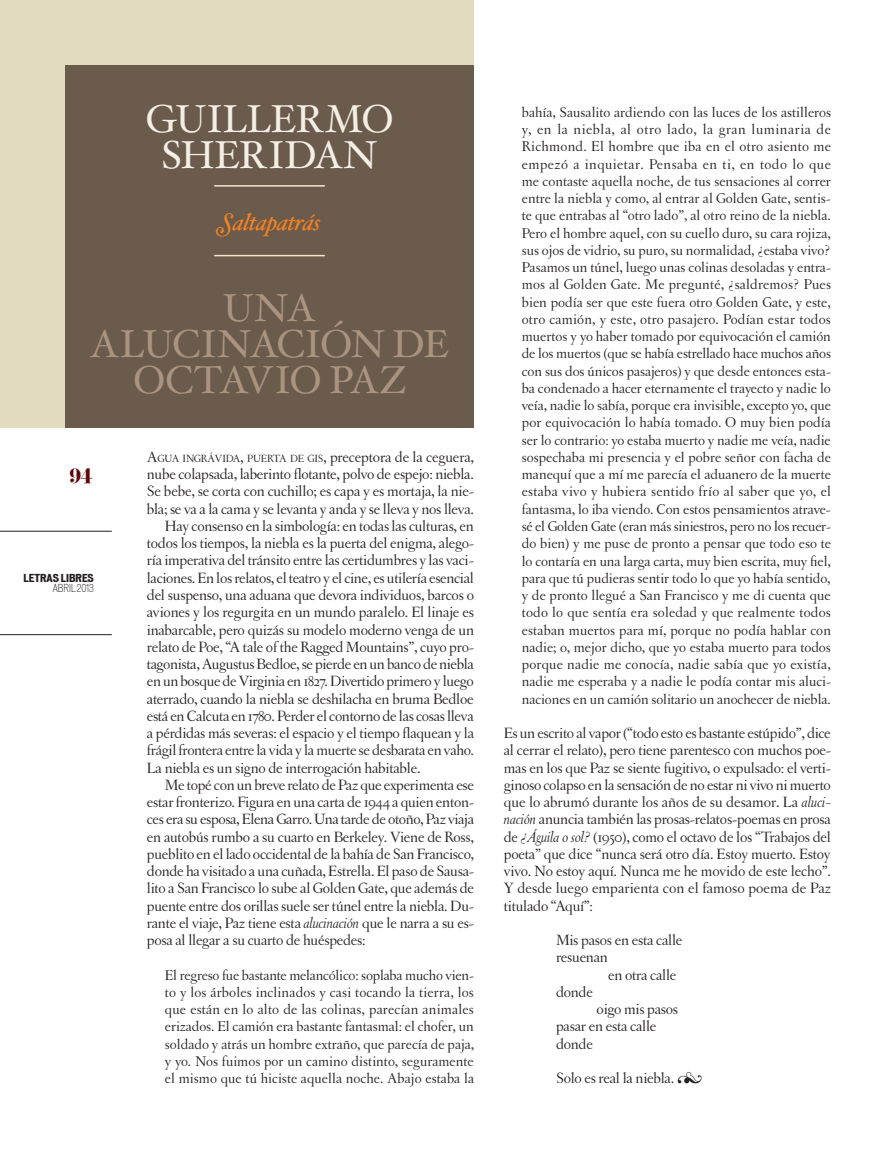
<style>
.page{position:relative;width:896px;height:1151px;background:#fff}
.page>*{position:absolute;margin:0;border:0;box-sizing:border-box;transform-origin:0 0}
.t1{font:39px/36px "Hoefler Txt";letter-spacing:-.025em;color:#a9947f;text-align:center}
.t2{font:39px/36px "Hoefler Txt";letter-spacing:-.015em;color:#f3efe4;text-align:center}
.t3{font:italic 24px "Hoefler Txt Swash";letter-spacing:-.025em;color:#f58220}
.t4{font:18px "Eloquent JF";color:#5f0607}
.t5{font:15.75px/17.2px "Letras Oldstyle";letter-spacing:-.015em;color:#231f20}
.t6{font:15px/17.2px "Letras Oldstyle";color:#231f20;text-align:justify}
.t7{font:10.95px "Letras Oldstyle";letter-spacing:-.015em;color:#231f20}
.t8{font:700 expanded 10.5px "Vonnes";color:#231f20}
.t9{font:300 condensed 10.5px "Vonnes";color:#231f20}
.s1{font-size:15.75px}
.s2{font-style:italic}
.s3{font-family:"Hoefler Txt Fleurons"}
</style>
<div class="page">
<hr style="left:0;top:634px;width:112px;height:1px;background:#231f20">
<hr style="left:0;top:531px;width:112px;height:1px;background:#231f20">
<div style="left:0;top:0;width:474px;height:427px;background:#e2dbc0"></div>
<div style="left:65px;top:65px;width:409px;height:362px;background:#6b5b4d"></div>
<hr style="left:214px;top:255px;width:111px;height:1px;background:#f3e9c9">
<hr style="left:214px;top:185px;width:111px;height:2px;background:#f3e9c9">
<h1 class="t2" style="left:145px;top:99px;width:250px">GUILLERMO<br>SHERIDAN</h1>
<h2 class="t3" style="left:218px;top:207px;width:104px">Saltapatrás</h2>
<h1 class="t1" style="left:90px;top:288px;width:360px">UNA<br>ALUCINACIÓN DE<br>OCTAVIO PAZ</h1>
<p class="t4" style="left:69px;top:464px;width:25px">94</p>
<p class="t8" style="left:23px;top:571px;width:72px">LETRAS LIBRES</p>
<p class="t9" style="left:53px;top:582px;width:43px">ABRIL 2013</p>
<p class="t7" style="left:147px;top:452px;width:328px"><span class="s1">A</span>GUA INGRÁVIDA<span class="s1">,</span> PUERTA DE GIS<span class="s1">, preceptora de la ceguera,</span></p>
<p class="t5" style="left:147px;top:465px;width:328px">nube colapsada, laberinto flotante, polvo de espejo: niebla.</p>
<p class="t5" style="left:147px;top:483px;width:329px">Se bebe, se corta con cuchillo; es capa y es mortaja, la nie-</p>
<p class="t5" style="left:147px;top:500px;width:328px">bla; se va a la cama y se levanta y anda y se lleva y nos lleva.</p>
<p class="t5" style="left:165px;top:517px;width:310px">Hay consenso en la simbología: en todas las culturas, en</p>
<p class="t5" style="left:147px;top:534px;width:328px">todos los tiempos, la niebla es la puerta del enigma, alego-</p>
<p class="t5" style="left:147px;top:552px;width:328px">ría imperativa del tránsito entre las certidumbres y las vaci-</p>
<p class="t5" style="left:147px;top:569px;width:328px">laciones. En los relatos, el teatro y el cine, es utilería esencial</p>
<p class="t5" style="left:147px;top:586px;width:328px">del suspenso, una aduana que devora individuos, barcos o</p>
<p class="t5" style="left:147px;top:603px;width:328px">aviones y los regurgita en un mundo paralelo. El linaje es</p>
<p class="t5" style="left:147px;top:621px;width:329px">inabarcable, pero quizás su modelo moderno venga de un</p>
<p class="t5" style="left:147px;top:638px;width:328px">relato de Poe, “A tale of the Ragged Mountains”, cuyo pro-</p>
<p class="t5" style="left:147px;top:655px;width:328px">tagonista, Augustus Bedloe, se pierde en un banco de niebla</p>
<p class="t5" style="left:147px;top:672px;width:328px">en un bosque de Virginia en 1827. Divertido primero y luego</p>
<p class="t5" style="left:147px;top:690px;width:328px">aterrado, cuando la niebla se deshilacha en bruma Bedloe</p>
<p class="t5" style="left:147px;top:707px;width:328px">está en Calcuta en 1780. Perder el contorno de las cosas lleva</p>
<p class="t5" style="left:147px;top:724px;width:329px">a pérdidas más severas: el espacio y el tiempo flaquean y la</p>
<p class="t5" style="left:147px;top:741px;width:329px">frágil frontera entre la vida y la muerte se desbarata en vaho.</p>
<p class="t5" style="left:147px;top:759px;width:275px">La niebla es un signo de interrogación habitable.</p>
<p class="t5" style="left:165px;top:776px;width:310px">Me topé con un breve relato de Paz que experimenta ese</p>
<p class="t5" style="left:147px;top:793px;width:328px">estar fronterizo. Figura en una carta de 1944 a quien enton-</p>
<p class="t5" style="left:147px;top:810px;width:329px">ces era su esposa, Elena Garro. Una tarde de otoño, Paz viaja</p>
<p class="t5" style="left:147px;top:828px;width:328px">en autobús rumbo a su cuarto en Berkeley. Viene de Ross,</p>
<p class="t5" style="left:147px;top:845px;width:329px">pueblito en el lado occidental de la bahía de San Francisco,</p>
<p class="t5" style="left:147px;top:862px;width:328px">donde ha visitado a una cuñada, Estrella. El paso de Sausa-</p>
<p class="t5" style="left:147px;top:879px;width:328px">lito a San Francisco lo sube al Golden Gate, que además de</p>
<p class="t5" style="left:147px;top:897px;width:328px">puente entre dos orillas suele ser túnel entre la niebla. Du-</p>
<p class="t5" style="left:147px;top:914px;width:328px">rante el viaje, Paz tiene esta <span class="s2">alucinación</span> que le narra a su es-</p>
<p class="t5" style="left:147px;top:931px;width:220px">posa al llegar a su cuarto de huéspedes:</p>
<p class="t6" style="left:165px;top:966px;width:311px">El regreso fue bastante melancólico: soplaba mucho vien&shy;to y los árboles inclinados y casi tocando la tierra, los que están en lo alto de las colinas, parecían animales erizados. El camión era bastante fantasmal: el chofer, un soldado y atrás un hombre extraño, que parecía de paja, y yo. Nos fuimos por un camino distinto, seguramente el mismo que tú hiciste aquella noche. Abajo estaba la</p>
<p class="t6" style="left:521px;top:103px;width:311px">bahía, Sausalito ardiendo con las luces de los astilleros y, en la niebla, al otro lado, la gran luminaria de Richmond. El hombre que iba en el otro asiento me empezó a inquietar. Pensaba en ti, en todo lo que me contaste aquella noche, de tus sensaciones al correr entre la niebla y como, al entrar al Golden Gate, sentis&shy;te que entrabas al “otro lado”, al otro reino de la niebla.<br>Pero el hombre aquel, con su cuello duro, su cara rojiza, sus ojos de vidrio, su puro, su normalidad, ¿estaba vivo?<br>Pasamos un túnel, luego unas colinas desoladas y entra&shy;mos al Golden Gate. Me pregunté, ¿saldremos? Pues bien podía ser que este fuera otro Golden Gate, y este, otro camión, y este, otro pasajero. Podían estar todos muertos y yo haber tomado por equivocación el camión de los muertos (que se había estrellado hace muchos años con sus dos únicos pasajeros) y que desde entonces esta&shy;ba condenado a hacer eternamente el trayecto y nadie lo veía, nadie lo sabía, porque era invisible, excepto yo, que por equivocación lo había tomado. O muy bien podía ser lo contrario: yo estaba muerto y nadie me veía, nadie sospechaba mi presencia y el pobre señor con facha de manequí que a mí me parecía el aduanero de la muerte estaba vivo y hubiera sentido frío al saber que yo, el fantasma, lo iba viendo. Con estos pensamientos atrave&shy;sé el Golden Gate (eran más siniestros, pero no los recuer&shy;do bien) y me puse de pronto a pensar que todo eso te lo contaría en una larga carta, muy bien escrita, muy fiel, para que tú pudieras sentir todo lo que yo había sentido, y de pronto llegué a San Francisco y me di cuenta que todo lo que sentía era soledad y que realmente todos estaban muertos para mí, porque no podía hablar con nadie; o, mejor dicho, que yo estaba muerto para todos porque nadie me conocía, nadie sabía que yo existía, nadie me esperaba y a nadie le podía contar mis aluci&shy;naciones en un camión solitario un anochecer de niebla.</p>
<p class="t5" style="left:503px;top:724px;width:329px;text-align:justify">Es un escrito al vapor (“todo esto es bastante estúpido”, dice al cerrar el relato), pero tiene parentesco con muchos poe&shy;mas en los que Paz se siente fugitivo, o expulsado: el verti&shy;ginoso colapso en la sensación de no estar ni vivo ni muerto que lo abrumó durante los años de su desamor. La <span class="s2">aluci&shy;nación</span> anuncia también las prosas-relatos-poemas en prosa de <span class="s2">¿Águila o sol?</span> (1950), como el octavo de los “Trabajos del poeta” que dice “nunca será otro día. Estoy muerto. Estoy vivo. No estoy aquí. Nunca me he movido de este lecho”.<br>Y desde luego emparienta con el famoso poema de Paz titulado “Aquí”:</p>
<p class="t5" style="left:556px;top:931px;width:128px">Mis pasos en esta calle resuenan</p>
<p class="t5" style="left:608px;top:966px;width:70px">en otra calle</p>
<p class="t5" style="left:556px;top:983px;width:38px">donde</p>
<p class="t5" style="left:556px;top:1000px;width:124px;text-indent:41px">oigo mis pasos pasar en esta calle donde</p>
<p class="t5" style="left:556px;top:1069px;width:148px">Solo es real la niebla. <span class="s3">6</span></p>
</div>
